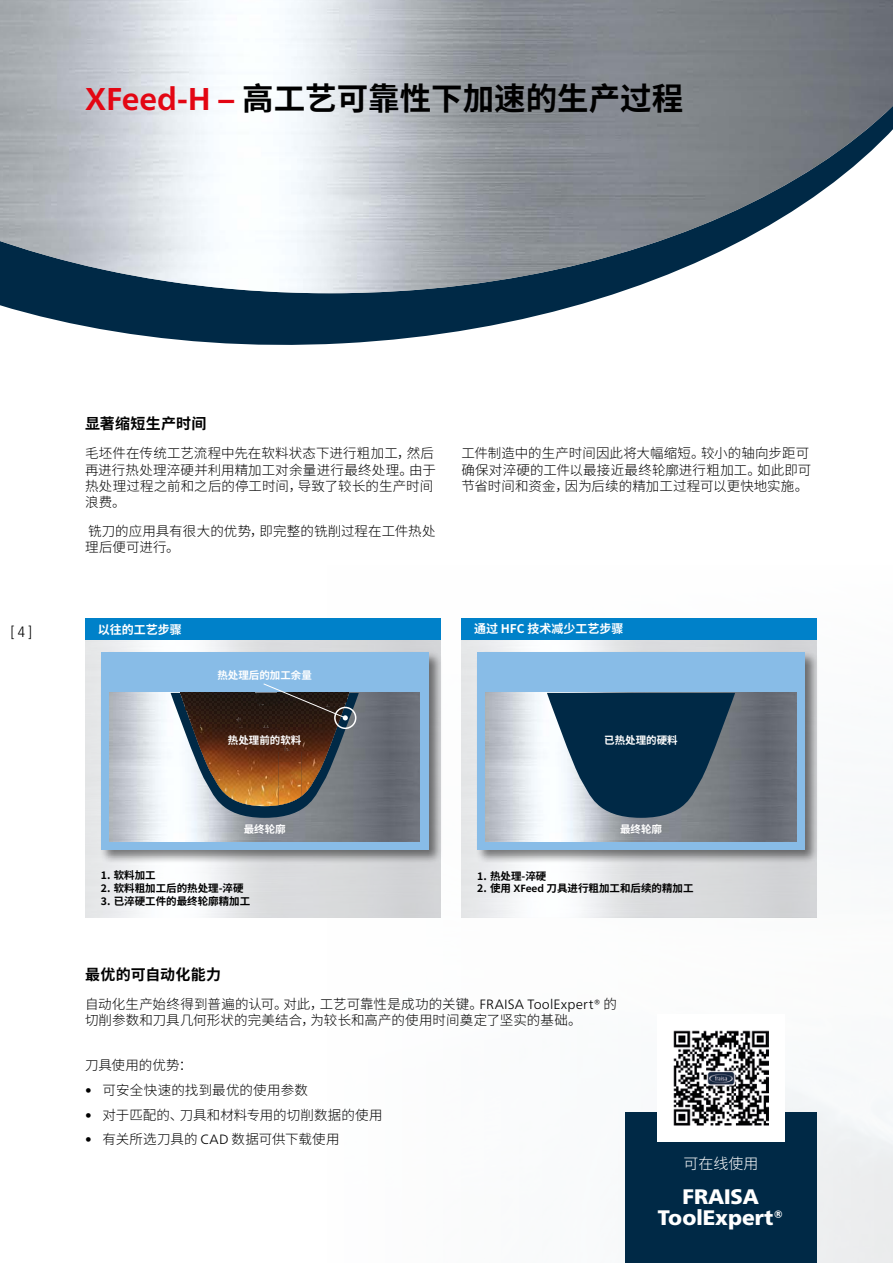
<style>
.page{position:relative;width:893px;height:1263px;background:#fff}
.page>*{position:absolute;margin:0;border:0;box-sizing:border-box;transform-origin:0 0}
.t1{font:700 31.5px "Noto Sans SC";color:#000}
.t2{font:900 21px/21px "Frutiger Neue LT Pro";color:#fff;text-align:center}
.t3{font:700 15px "Noto Sans SC";letter-spacing:.015em;color:#000}
.t4{font:300 15px "Noto Sans SC";color:#fff}
.t5{font:300 condensed 15px "Frutiger Neue LT Pro";color:#000}
.t6{font:300 13.5px/16.2px "Noto Sans SC";letter-spacing:.005em;color:#000}
.t7{font:700 12px "Noto Sans SC";color:#fff}
.t8{font:700 10.5px "Noto Sans SC";color:#000}
.t9{font:700 10.5px "Noto Sans SC";color:#fff}
.s1{font-family:"Frutiger Neue LT Pro";color:#e30613}
.s2{font-family:"Frutiger Neue LT Pro"}
</style>
<div class="page">
<svg style="left:0;top:293px;width:617px;height:52px;fill:#002946"></svg>
<img style="left:0;top:0;width:893px;height:293px">
<img style="left:461px;top:639px;width:355px;height:278px">
<div style="left:475px;top:650px;width:344px;height:214px;background:#000;opacity:.5"></div>
<div style="left:477px;top:652px;width:328px;height:198px;background:#88bce7"></div>
<img style="left:486px;top:693px;width:310px;height:149px">
<div style="left:99px;top:650px;width:344px;height:215px;background:#000;opacity:.5"></div>
<div style="left:101px;top:652px;width:327px;height:198px;background:#88bce7"></div>
<img style="left:109px;top:693px;width:311px;height:149px">
<div style="left:85px;top:618px;width:355px;height:22px;background:#0081c9"></div>
<div style="left:461px;top:618px;width:355px;height:21px;background:#0081c9"></div>
<div style="left:625px;top:1113px;width:191px;height:150px;background:#002946"></div>
<svg style="left:547px;top:693px;width:188px;height:125px"></svg>
<svg style="left:171px;top:683px;width:188px;height:135px"></svg>
<div style="left:657px;top:1014px;width:127px;height:128px;background:#fff"></div>
<img style="left:673px;top:1030px;width:95px;height:96px">
<h1 class="t1" style="left:85px;top:81px;width:600px"><span class="s1">XFeed-H –</span> 高工艺可靠性下加速的生产过程</h1>
<p class="t5" style="left:10px;top:623px;width:23px">[ 4 ]</p>
<p class="t3" style="left:85px;top:415px;width:123px">显著缩短生产时间</p>
<p class="t6" style="left:85px;top:445px;width:352px">毛坯件在传统工艺流程中先在软料状态下进行粗加工，然后再进行热处理淬硬并利用精加工对余量进行最终处理。由于热处理过程之前和之后的停工时间，导致了较长的生产时间浪费。</p>
<p class="t6" style="left:85px;top:523px;width:352px">铣刀的应用具有很大的优势，即完整的铣削过程在工件热处理后便可进行。</p>
<p class="t6" style="left:461px;top:445px;width:351px">工件制造中的生产时间因此将大幅缩短。较小的轴向步距可确保对淬硬的工件以最接近最终轮廓进行粗加工。如此即可节省时间和资金，因为后续的精加工过程可以更快地实施。</p>
<p class="t7" style="left:98px;top:622px;width:85px">以往的工艺步骤</p>
<p class="t9" style="left:217px;top:669px;width:96px">热处理后的加工余量</p>
<p class="t9" style="left:228px;top:734px;width:75px">热处理前的软料</p>
<p class="t7" style="left:474px;top:622px;width:151px">通过 HFC 技术减少工艺步骤</p>
<p class="t9" style="left:604px;top:734px;width:75px">已热处理的硬料</p>
<p class="t9" style="left:244px;top:823px;width:43px">最终轮廓</p>
<p class="t8" style="left:101px;top:870px;width:56px">1. 软料加工</p>
<p class="t8" style="left:101px;top:882px;width:144px">2. 软料粗加工后的热处理-淬硬</p>
<p class="t8" style="left:101px;top:895px;width:151px">3. 已淬硬工件的最终轮廓精加工</p>
<p class="t9" style="left:620px;top:823px;width:43px">最终轮廓</p>
<p class="t8" style="left:477px;top:870px;width:71px">1. 热处理-淬硬</p>
<p class="t8" style="left:477px;top:882px;width:218px">2. 使用 <span class="s2">XFeed</span> 刀具进行粗加工和后续的精加工</p>
<p class="t3" style="left:85px;top:966px;width:138px">最优的可自动化能力</p>
<p class="t6" style="left:85px;top:996px;width:533px">自动化生产始终得到普遍的认可。对此，工艺可靠性是成功的关键。<span class="s2">FRAISA ToolExpert®</span> 的切削参数和刀具几何形状的完美结合，为较长和高产的使用时间奠定了坚实的基础。</p>
<p class="t6" style="left:85px;top:1057px;width:109px">刀具使用的优势：</p>
<p class="t6" style="left:85px;top:1082px;width:224px"><span class="s2">•</span> 可安全快速的找到最优的使用参数</p>
<p class="t6" style="left:85px;top:1107px;width:299px"><span class="s2">•</span> 对于匹配的、刀具和材料专用的切削数据的使用</p>
<p class="t6" style="left:85px;top:1131px;width:256px"><span class="s2">•</span> 有关所选刀具的 <span class="s2">CAD</span> 数据可供下载使用</p>
<p class="t4" style="left:683px;top:1155px;width:76px">可在线使用</p>
<h2 class="t2" style="left:658px;top:1186px;width:128px">FRAISA<br>ToolExpert®</h2>
</div>
